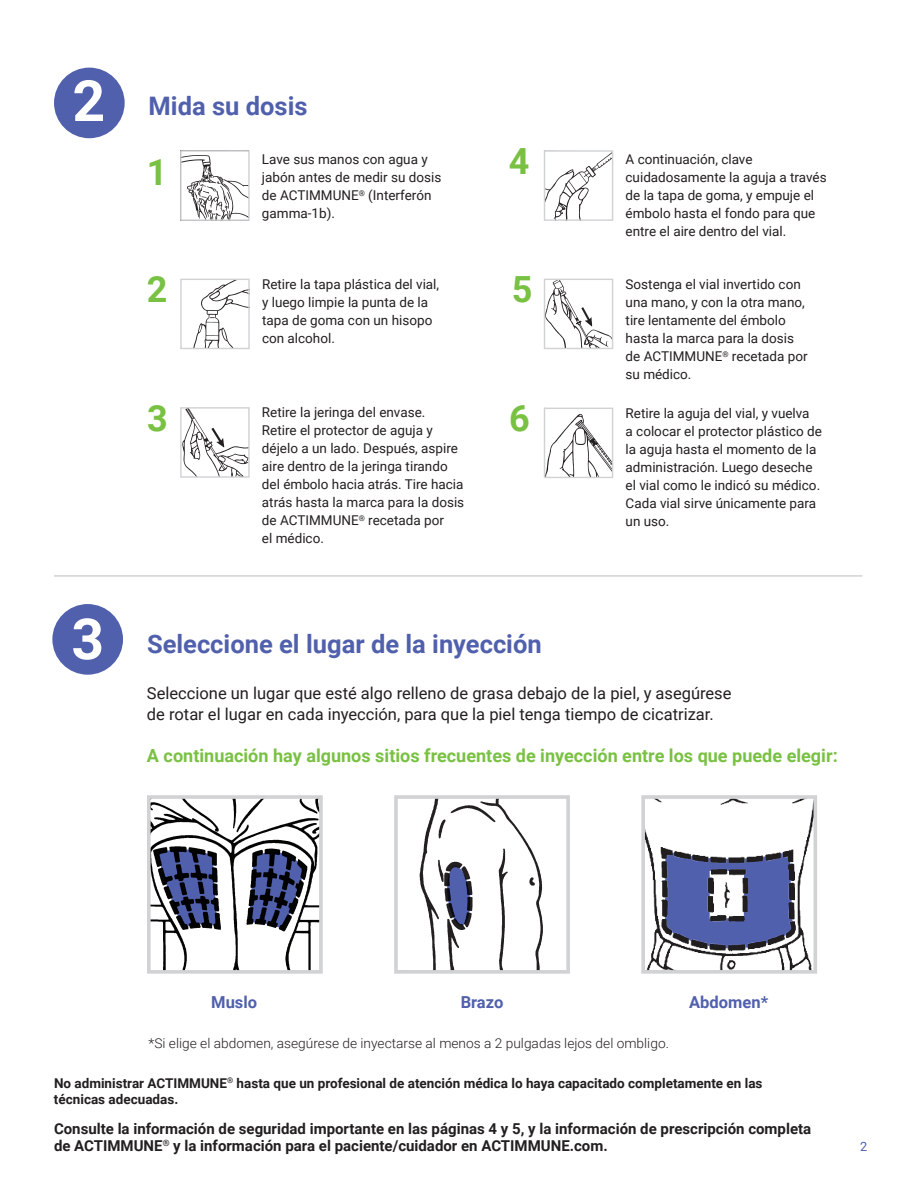
<style>
.page{position:relative;width:918px;height:1188px;background:#fff}
.page>*{position:absolute;margin:0;border:0;box-sizing:border-box;transform-origin:0 0}
.t1{font:700 56.85px "Roboto";color:#fff}
.t2{font:700 36px "Roboto";color:#79c142}
.t3{font:700 25.5px "Roboto";color:#5060ac}
.t4{font:700 18px "Roboto";color:#79c142}
.t5{font:16.5px/21px "Roboto";color:#231f20}
.t6{font:700 16.5px "Roboto";color:#5060ac}
.t7{font:700 15px/16.5px "Roboto";color:#231f20}
.t8{font:13.5px/18px "Roboto";color:#231f20}
.t9{font:700 13.5px/16.5px "Roboto";color:#231f20}
.t10{font:300 13.5px "Roboto";color:#231f20}
.t11{font:12.75px "Roboto";color:#5060ac}
</style>
<div class="page">
<img style="left:646px;top:800px;width:166px;height:169px">
<img style="left:182px;top:155px;width:66px;height:64px">
<div style="left:180px;top:150px;width:70px;height:71px;border:1px solid #d1d2d4"></div>
<img style="left:546px;top:153px;width:65px;height:66px">
<div style="left:544px;top:150px;width:69px;height:71px;border:1px solid #d1d2d4"></div>
<img style="left:182px;top:409px;width:66px;height:67px">
<div style="left:180px;top:407px;width:70px;height:71px;border:1px solid #d1d2d4"></div>
<img style="left:546px;top:414px;width:65px;height:62px">
<div style="left:544px;top:408px;width:69px;height:70px;border:1px solid #d1d2d4"></div>
<img style="left:193px;top:281px;width:55px;height:66px">
<div style="left:180px;top:279px;width:70px;height:70px;border:1px solid #d1d2d4"></div>
<img style="left:546px;top:281px;width:65px;height:66px">
<div style="left:544px;top:279px;width:69px;height:70px;border:1px solid #d1d2d4"></div>
<img style="left:419px;top:800px;width:124px;height:169px">
<svg style="left:446px;top:866px;width:25px;height:60px"></svg>
<div style="left:394px;top:795px;width:176px;height:179px;border:4px solid #d1d2d4"></div>
<div style="left:54px;top:68px;width:71px;height:70px;background:#5060ac;border-radius:50%"></div>
<div style="left:52px;top:604px;width:71px;height:71px;background:#5060ac;border-radius:50%"></div>
<img style="left:152px;top:800px;width:166px;height:169px">
<div style="left:147px;top:795px;width:176px;height:179px;border:4px solid #d1d2d4"></div>
<svg style="left:249px;top:851px;width:55px;height:78px;background:#4a5171"></svg>
<svg style="left:157px;top:848px;width:61px;height:80px;background:#474e70"></svg>
<hr style="left:54px;top:575px;width:808px;height:2px;background:#d1d2d4">
<div style="left:641px;top:795px;width:176px;height:179px;border:4px solid #d1d2d4"></div>
<h1 class="t1" style="left:72px;top:61px;width:34px">2</h1>
<h1 class="t1" style="left:71px;top:599px;width:34px">3</h1>
<h3 class="t3" style="left:149px;top:88px;width:160px">Mida su dosis</h3>
<p class="t8" style="left:262px;top:150px;width:181px">Lave sus manos con agua y jabón antes de medir su dosis de ACTIMMUNE<sup>®</sup> (Interferón gamma-1b).</p>
<p class="t8" style="left:626px;top:150px;width:203px">A continuación, clave cuidadosamente la aguja a través de la tapa de goma, y empuje el émbolo hasta el fondo para que entre el aire dentro del vial.</p>
<h2 class="t2" style="left:147px;top:147px;width:22px">1</h2>
<h2 class="t2" style="left:509px;top:136px;width:22px">4</h2>
<h2 class="t2" style="left:147px;top:264px;width:22px">2</h2>
<h2 class="t2" style="left:512px;top:264px;width:22px">5</h2>
<p class="t8" style="left:262px;top:274px;width:179px">Retire la tapa plástica del vial, y luego limpie la punta de la tapa de goma con un hisopo con alcohol.</p>
<p class="t8" style="left:626px;top:275px;width:184px">Sostenga el vial invertido con una mano, y con la otra mano, tire lentamente del émbolo hasta la marca para la dosis de ACTIMMUNE<sup>®</sup> recetada por su médico.</p>
<h2 class="t2" style="left:147px;top:393px;width:22px">3</h2>
<p class="t8" style="left:626px;top:403px;width:198px">Retire la aguja del vial, y vuelva<br>a colocar el protector plástico de la aguja hasta el momento de la administración. Luego deseche el vial como le indicó su médico.<br>Cada vial sirve únicamente para un uso.</p>
<h2 class="t2" style="left:509px;top:393px;width:22px">6</h2>
<p class="t8" style="left:262px;top:403px;width:204px">Retire la jeringa del envase.<br>Retire el protector de aguja y déjelo a un lado. Después, aspire aire dentro de la jeringa tirando del émbolo hacia atrás. Tire hacia atrás hasta la marca para la dosis de ACTIMMUNE<sup>®</sup> recetada por<br>el médico.</p>
<h3 class="t3" style="left:147px;top:626px;width:396px">Seleccione el lugar de la inyección</h3>
<p class="t5" style="left:147px;top:682px;width:586px">Seleccione un lugar que esté algo relleno de grasa debajo de la piel, y asegúrese de rotar el lugar en cada inyección, para que la piel tenga tiempo de cicatrizar.</p>
<h3 class="t4" style="left:147px;top:743px;width:692px">A continuación hay algunos sitios frecuentes de inyección entre los que puede elegir:</h3>
<p class="t6" style="left:211px;top:991px;width:47px">Muslo</p>
<p class="t6" style="left:461px;top:991px;width:44px">Brazo</p>
<p class="t6" style="left:689px;top:991px;width:80px">Abdomen*</p>
<p class="t10" style="left:149px;top:1034px;width:522px">*Si elige el abdomen, asegúrese de inyectarse al menos a 2 pulgadas lejos del ombligo.</p>
<p class="t9" style="left:54px;top:1074px;width:710px">No administrar ACTIMMUNE<sup>®</sup> hasta que un profesional de atención médica lo haya capacitado completamente en las técnicas adecuadas.</p>
<p class="t7" style="left:54px;top:1120px;width:759px">Consulte la información de seguridad importante en las páginas 4 y 5, y la información de prescripción completa de ACTIMMUNE<sup>®</sup> y la información para el paciente/cuidador en ACTIMMUNE.com.</p>
<p class="t11" style="left:860px;top:1137px;width:9px">2</p>
</div>
